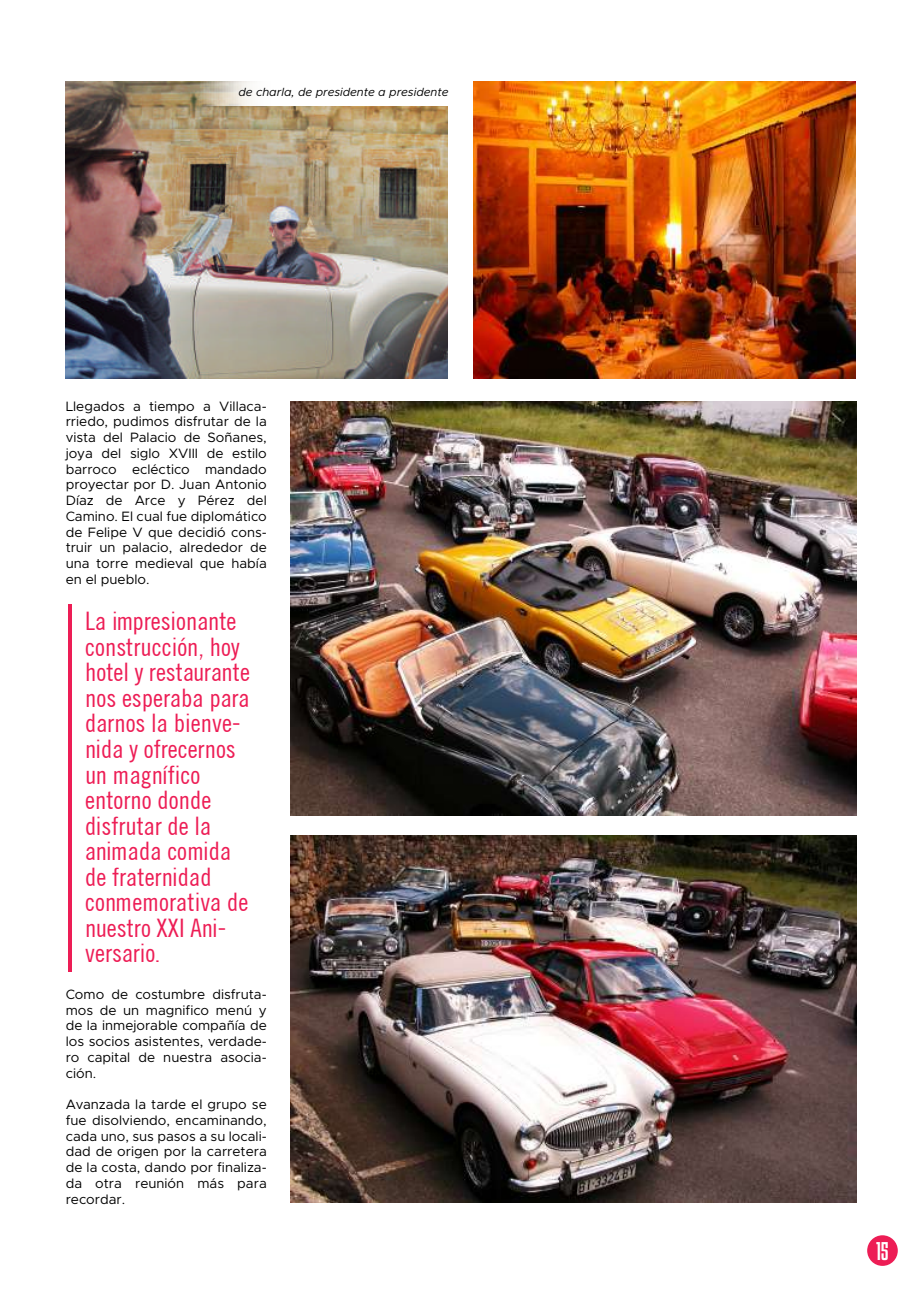
<style>
.page{position:relative;width:919px;height:1289px;background:#fff}
.page>*{position:absolute;margin:0;border:0;box-sizing:border-box;transform-origin:0 0}
.t1{font:25.5px/25.5px "Traditionell Sans";color:#ed1d55}
.t2{font:22.5px "Kenyan Coffee Rg";color:#fff;scale:.87 1}
.t3{font:13.65px/15.8px "Metropolis";color:#000001;text-align:justify}
.t4{font:italic 11.7px "Metropolis";color:#000001}
</style>
<div class="page">
<div style="left:867px;top:1235px;width:30px;height:30px;background:#ed1d55;border-radius:50%"></div>
<img style="left:473px;top:81px;width:382px;height:297px">
<img style="left:66px;top:105px;width:382px;height:273px">
<img style="left:290px;top:401px;width:566px;height:414px">
<img style="left:290px;top:835px;width:566px;height:367px">
<hr style="left:69px;top:603px;width:3px;height:368px;background:#ed1d55">
<svg style="left:65px;top:81px;width:187px;height:24px;background:#9e8f77"></svg>
<p class="t4" style="left:238px;top:84px;width:211px">de charla, de presidente a presidente</p>
<p class="t3" style="left:66px;top:398px;width:203px">Llegados a tiempo a Villaca&shy;rriedo, pudimos disfrutar de la vista del Palacio de Soñanes, joya del siglo XVIII de estilo barroco ecléctico mandado proyectar por D. Juan Antonio Díaz de Arce y Pérez del Camino. El cual fue diplomático de Felipe V que decidió cons&shy;truir un palacio, alrededor de una torre medieval que había en el pueblo.</p>
<h1 class="t1" style="left:85px;top:608px;width:166px">La impresionante construcción, hoy hotel y restaurante nos esperaba para darnos la bienve&shy;nida y ofrecernos un magnífico entorno donde disfrutar de la animada comida de fraternidad conmemorativa de nuestro XXI Ani&shy;versario.</h1>
<p class="t3" style="left:66px;top:986px;width:203px">Como de costumbre disfruta&shy;mos de un magnifico menú y de la inmejorable compañía de los socios asistentes, verdade&shy;ro capital de nuestra asocia&shy;ción.</p>
<p class="t3" style="left:66px;top:1096px;width:203px">Avanzada la tarde el grupo se fue disolviendo, encaminando, cada uno, sus pasos a su locali&shy;dad de origen por la carretera de la costa, dando por finaliza&shy;da otra reunión más para recordar.</p>
<h2 class="t2" style="left:876px;top:1235px;width:16px">15</h2>
</div>
